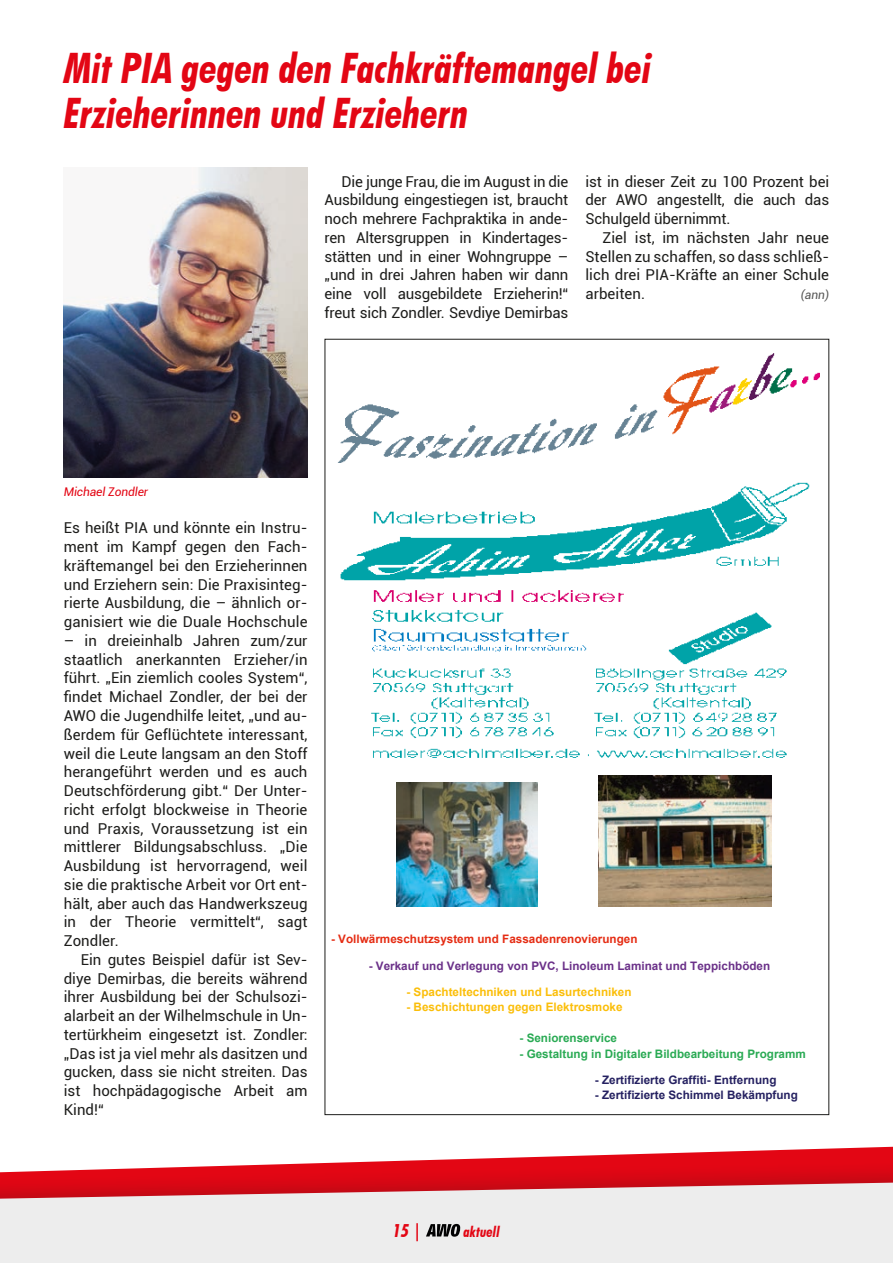
<style>
.page{position:relative;width:893px;height:1263px;background:#fff}
.page>*{position:absolute;margin:0;border:0;box-sizing:border-box;transform-origin:0 0}
.t1{font:italic 700 condensed 42px/45px "Futura BT";letter-spacing:-.005em;color:#e30614}
.t2{font:italic 700 condensed 18px "Futura BT";color:#e30614}
.t3{font:15px/18.8px "Roboto";color:#1d1d1b;text-align:justify}
.t4{font:italic 700 condensed 15px "Futura BT";color:#e30614}
.t5{font:italic 12px "Roboto";letter-spacing:-.01em;color:#e30614}
.t6{font:italic 12px "Roboto";color:#575756}
.t7{font:700 11.7px "Arial";color:#fbbe09}
.t8{font:700 11.7px "Arial";color:#252161}
.t9{font:700 11.7px "Arial";color:#2aaa54}
.t10{font:700 11.7px "Arial";color:#6b3189}
.t11{font:700 11.7px "Arial";color:#e52c13}
</style>
<div class="page">
<img style="left:64px;top:168px;width:244px;height:309px">
<svg style="left:466px;top:1147px;width:427px;height:12px"></svg>
<div style="left:0;top:1159px;width:893px;height:104px;background:#1d1d1b;opacity:.25"></div>
<svg style="left:0;top:1182px;width:893px;height:81px;background:#e9d4d5"></svg>
<svg style="left:426px;top:1224px;width:34px;height:13px"></svg>
<img style="left:337px;top:353px;width:483px;height:405px">
<img style="left:598px;top:775px;width:174px;height:131px">
<img style="left:397px;top:783px;width:140px;height:123px">
<h1 class="t1" style="left:64px;top:46px;width:589px">Mit PIA gegen den Fachkräftemangel bei<br>Erzieherinnen und Erziehern</h1>
<p class="t3" style="left:325px;top:171px;width:245px;text-indent:17px">Die junge Frau, die im August in die Ausbildung eingestiegen ist, braucht noch mehrere Fachpraktika in ande&shy;ren Altersgruppen in Kindertages&shy;stätten und in einer Wohngruppe – „und in drei Jahren haben wir dann eine voll ausgebildete Erzieherin!“ freut sich Zondler. Sevdiye Demirbas</p>
<p class="t3" style="left:585px;top:171px;width:245px">ist in dieser Zeit zu 100 Prozent bei der AWO angestellt, die auch das Schulgeld übernimmt.</p>
<p class="t3" style="left:585px;top:228px;width:245px;text-indent:17px">Ziel ist, im nächsten Jahr neue Stellen zu schaffen, so dass schließ&shy;lich drei PIA-Kräfte an einer Schule arbeiten.</p>
<p class="t6" style="left:801px;top:286px;width:30px">(ann)</p>
<p class="t5" style="left:64px;top:483px;width:86px">Michael Zondler</p>
<p class="t3" style="left:64px;top:518px;width:245px">Es heißt PIA und könnte ein Instru&shy;ment im Kampf gegen den Fach&shy;kräftemangel bei den Erzieherinnen und Erziehern sein: Die Praxisinteg&shy;rierte Ausbildung, die – ähnlich or&shy;ganisiert wie die Duale Hochschule</p>
<p class="t3" style="left:64px;top:631px;width:245px">– in dreieinhalb Jahren zum/zur staatlich anerkannten Erzieher/in führt. „Ein ziemlich cooles System“, findet Michael Zondler, der bei der AWO die Jugendhilfe leitet, „und au&shy;ßerdem für Geflüchtete interessant, weil die Leute langsam an den Stoff herangeführt werden und es auch Deutschförderung gibt.“ Der Unter&shy;richt erfolgt blockweise in Theorie und Praxis, Voraussetzung ist ein mittlerer Bildungsabschluss. „Die Ausbildung ist hervorragend, weil sie die praktische Arbeit vor Ort ent&shy;hält, aber auch das Handwerkszeug in der Theorie vermittelt“, sagt Zondler.</p>
<p class="t3" style="left:64px;top:949px;width:245px;text-indent:17px">Ein gutes Beispiel dafür ist Sev&shy;diye Demirbas, die bereits während ihrer Ausbildung bei der Schulsozi&shy;alarbeit an der Wilhelmschule in Un&shy;tertürkheim eingesetzt ist. Zondler: „Das ist ja viel mehr als dasitzen und gucken, dass sie nicht streiten. Das ist hochpädagogische Arbeit am Kind!“</p>
<p class="t11" style="left:331px;top:931px;width:308px">- Vollwärmeschutzsystem und Fassadenrenovierungen</p>
<p class="t10" style="left:369px;top:957px;width:403px">- Verkauf und Verlegung von PVC, Linoleum Laminat und Teppichböden</p>
<p class="t7" style="left:406px;top:984px;width:227px">- Spachteltechniken und Lasurtechniken</p>
<p class="t7" style="left:406px;top:999px;width:218px">- Beschichtungen gegen Elektrosmoke</p>
<p class="t9" style="left:519px;top:1030px;width:99px">- Seniorenservice</p>
<p class="t9" style="left:519px;top:1045px;width:288px">- Gestaltung in Digitaler Bildbearbeitung Programm</p>
<p class="t8" style="left:595px;top:1072px;width:183px">- Zertifizierte Graffiti- Entfernung</p>
<p class="t8" style="left:595px;top:1087px;width:205px">- Zertifizierte Schimmel Bekämpfung</p>
<p class="t2" style="left:393px;top:1219px;width:30px">15 |</p>
<p class="t4" style="left:463px;top:1222px;width:38px">aktuell</p>
</div>
